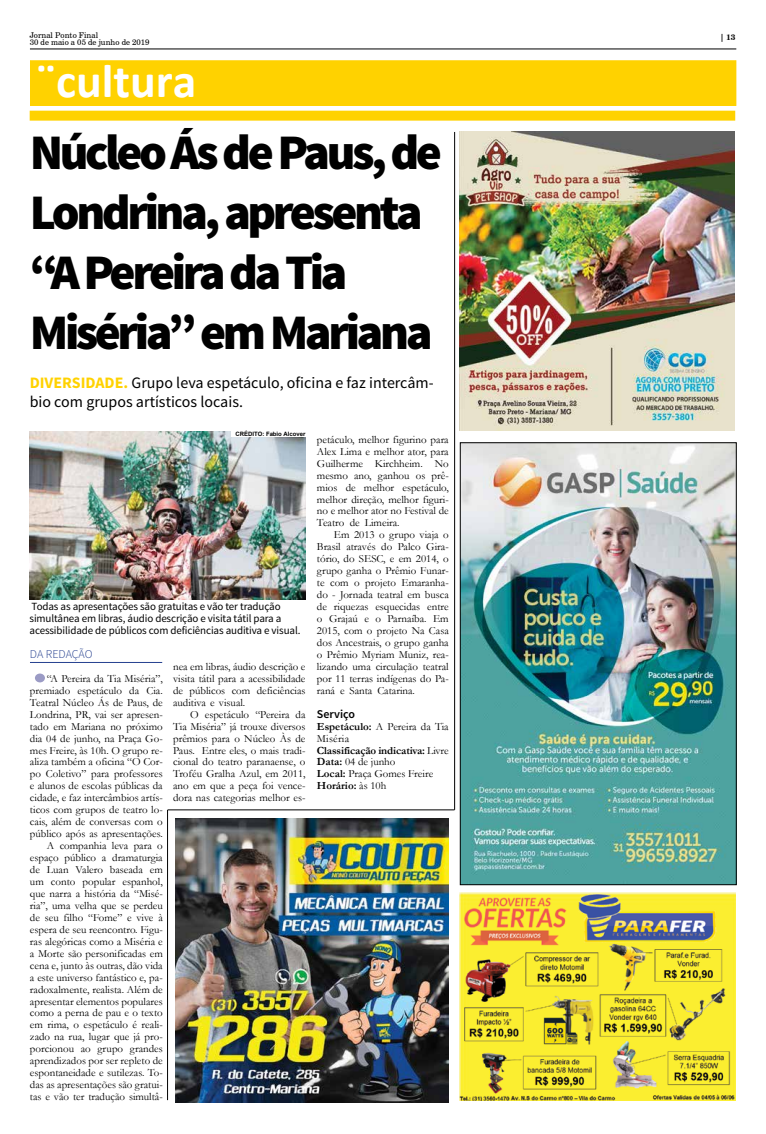
<style>
.page{position:relative;width:766px;height:1134px;background:#fff}
.page>*{position:absolute;margin:0;border:0;box-sizing:border-box;transform-origin:0 0}
.t1{font:900 49.8px/59.8px "Source Sans Pro";letter-spacing:-.07em;color:#000}
.t2{font:700 47.8px "Calibri";color:#fff}
.t3{font:15.9px/19.1px "Source Sans Pro";color:#000}
.t4{font:300 12px "Source Sans Pro";letter-spacing:-.01em;color:#25408f}
.t5{font:600 12px "Source Sans Pro";color:#000}
.t6{font:11px/12px "Garamond";color:#000;text-align:justify}
.t7{font:11px/12px "Source Sans Pro";letter-spacing:-.01em;color:#000}
.t8{font:8px/8px "Century Schlbk Cyrillic BT";color:#000}
.t9{font:700 8px "Century Schlbk Cyrillic BT";color:#000}
.t10{font:700 6px "Arial";color:#000}
.s1{font-weight:700;color:#ffd200}
.s2{font-weight:700}
</style>
<div class="page">
<hr style="left:30px;top:48px;width:706px;height:1px;background:#000">
<img style="left:462px;top:445px;width:272px;height:438px">
<div style="left:460px;top:443px;width:276px;height:442px;border:1px solid #000"></div>
<img style="left:459px;top:892px;width:276px;height:208px">
<img style="left:175px;top:819px;width:273px;height:283px">
<img style="left:459px;top:132px;width:275px;height:299px">
<div style="left:30px;top:61px;width:705px;height:44px;background:#ffd200"></div>
<div style="left:30px;top:60px;width:706px;height:46px;border:1px solid #ffd200"></div>
<div style="left:30px;top:111px;width:705px;height:10px;background:#ffd200"></div>
<hr style="left:454px;top:132px;width:1px;height:678px;background:#000">
<hr style="left:167px;top:810px;width:287px;height:1px;background:#000">
<hr style="left:167px;top:810px;width:1px;height:290px;background:#000">
<hr style="left:30px;top:662px;width:132px;height:1px;background:#25408f">
<div style="left:35px;top:673px;width:10px;height:9px;background:#9b9bc5;border-radius:50%"></div>
<img style="left:30px;top:432px;width:275px;height:167px">
<div style="left:231px;top:432px;width:74px;height:5px;background:#fff"></div>
<p class="t8" style="left:30px;top:31px;width:121px">Jornal Ponto Final<br>30 de maio a 05 de junho de 2019</p>
<p class="t9" style="left:719px;top:32px;width:17px">| 13</p>
<h2 class="t2" style="left:36px;top:47px;width:162px">¨cultura</h2>
<h1 class="t1" style="left:30px;top:125px;width:414px">Núcleo Ás de Paus, de<br>Londrina, apresenta “A Pereira da Tia<br>Miséria” em Mariana</h1>
<h3 class="t3" style="left:30px;top:373px;width:405px"><span class="s1">DIVERSIDADE.</span> Grupo leva espetáculo, oficina e faz intercâm&shy;bio com grupos artísticos locais.</h3>
<p class="t10" style="left:235px;top:430px;width:72px">CRÉDITO: Fabio Alcover</p>
<p class="t7" style="left:30px;top:601px;width:272px">Todas as apresentações são gratuitas e vão ter tradução simultânea em libras, áudio descrição e visita tátil para a acessibilidade de públicos com deficiências auditiva e visual.</p>
<p class="t4" style="left:30px;top:647px;width:64px">DA REDAÇÃO</p>
<p class="t6" style="left:30px;top:672px;width:134px;text-align:right">“A Pereira da Tia Miséria”, premiado espetáculo da Cia.<br>Teatral Núcleo Ás de Paus, de<br>Londrina, PR, vai ser apresen&shy;tado em Mariana no próximo dia 04 de junho, na Praça Go&shy;mes Freire, às 10h. O grupo re&shy;aliza também a oficina “O Cor&shy;po Coletivo” para professores e alunos de escolas públicas da cidade, e faz intercâmbios artís&shy;ticos com grupos de teatro lo&shy;cais, além de conversas com o público após as apresentações.<br>A companhia leva para o espaço público a dramaturgia de Luan Valero baseada em um conto popular espanhol, que narra a história da “Misé&shy;ria”, uma velha que se perdeu de seu filho “Fome” e vive à espera de seu reencontro. Figu&shy;ras alegóricas como a Miséria e a Morte são personificadas em cena e, junto às outras, dão vida a este universo fantástico e, pa&shy;radoxalmente, realista. Além de apresentar elementos populares como a perna de pau e o texto em rima, o espetáculo é reali&shy;zado na rua, lugar que já pro&shy;porcionou ao grupo grandes aprendizados por ser repleto de espontaneidade e sutilezas. To&shy;das as apresentações são gratui&shy;tas e vão ter tradução simultâ-</p>
<p class="t6" style="left:173px;top:660px;width:134px">nea em libras, áudio descrição e visita tátil para a acessibilidade de públicos com deficiências auditiva e visual.</p>
<p class="t6" style="left:173px;top:708px;width:134px;text-indent:17px">O espetáculo “Pereira da Tia Miséria” já trouxe diversos prêmios para o Núcleo Às de Paus. Entre eles, o mais tradi&shy;cional do teatro paranaense, o Troféu Gralha Azul, em 2011, ano em que a peça foi vence&shy;dora nas categorias melhor es-</p>
<p class="t6" style="left:317px;top:433px;width:133px">petáculo, melhor figurino para Alex Lima e melhor ator, para Guilherme Kirchheim. No mesmo ano, ganhou os prê&shy;mios de melhor espetáculo, melhor direção, melhor figuri&shy;no e melhor ator no Festival de Teatro de Limeira.</p>
<p class="t6" style="left:317px;top:529px;width:133px;text-indent:17px">Em 2013 o grupo viaja o Brasil através do Palco Gira&shy;tório, do SESC, e em 2014, o grupo ganha o Prêmio Funar&shy;te com o projeto Emaranha&shy;do - Jornada teatral em busca de riquezas esquecidas entre o Grajaú e o Parnaíba. Em 2015, com o projeto Na Casa dos Ancestrais, o grupo ganha o Prêmio Myriam Muniz, rea&shy;lizando uma circulação teatral por 11 terras indígenas do Pa&shy;raná e Santa Catarina.</p>
<p class="t5" style="left:317px;top:706px;width:40px">Serviço</p>
<p class="t6" style="left:317px;top:720px;width:133px;text-align:left"><span class="s2">Espetáculo:</span> A Pereira da Tia<br>Miséria<br><span class="s2">Classificação indicativa:</span> Livre<br><span class="s2">Data:</span> 04 de junho<br><span class="s2">Local:</span> Praça Gomes Freire<br><span class="s2">Horário:</span> às 10h</p>
</div>
